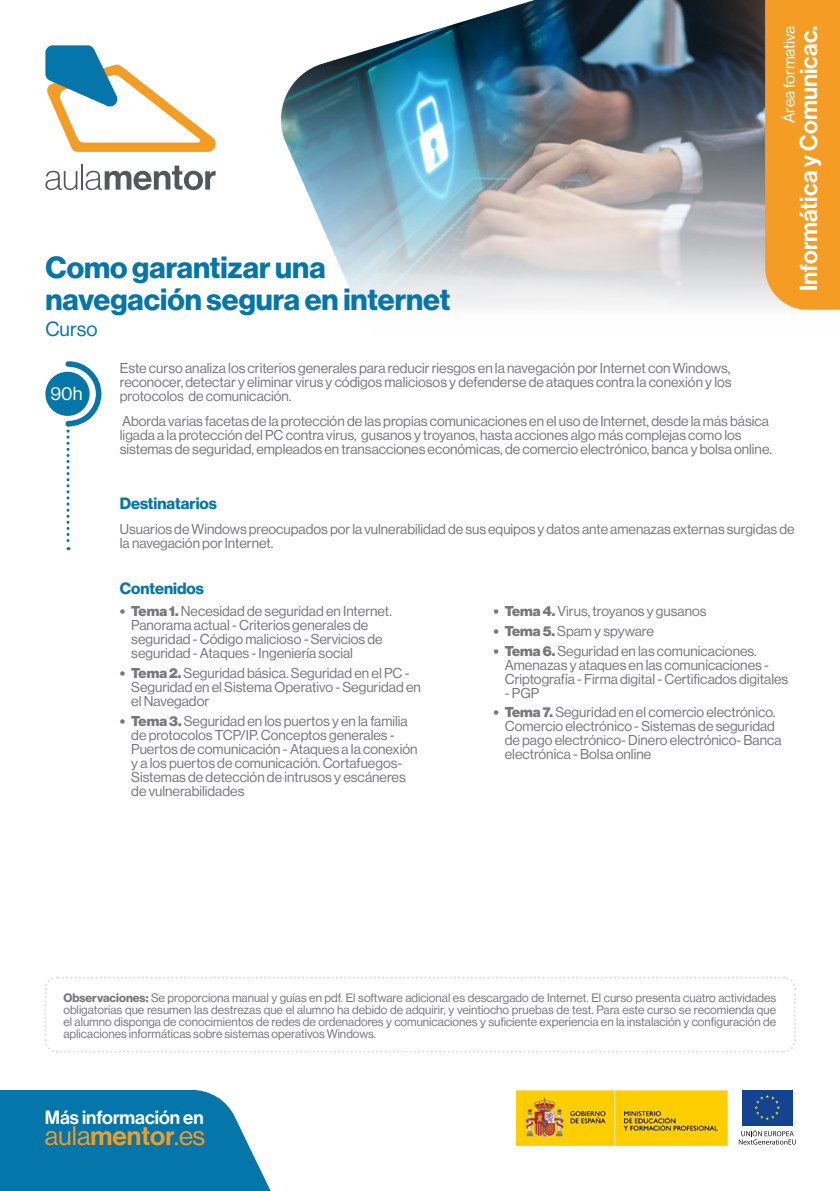
<style>
.page{position:relative;width:840px;height:1191px;background:#fff}
.page>*{position:absolute;margin:0;border:0;box-sizing:border-box;transform-origin:0 0}
.t1{font:700 30px/32px "Neue Haas Display";color:#0476aa}
.t2{font:26.4px "Neue Haas Display";color:#f59c24}
.t3{font:24px "Neue Haas Display Mediu";color:#fff}
.t4{font:20px "Neue Haas Display";color:#0476aa}
.t5{font:18.8px "Neue Haas Display Mediu";color:#fff}
.t6{font:18.6px "Neue Haas Display";color:#fff}
.t7{font:700 16px "Neue Haas Display";color:#0476aa}
.t8{font:16px "Neue Haas Display";color:#fff}
.t9{font:14px/14px "Neue Haas Display";color:#78777b}
.t10{font:12px/12px "Neue Haas Display";color:#78777b;text-align:justify}
.s1{font-weight:900}
.s2{font-weight:700}
.s3{font-family:"Neue Haas Display Mediu"}
</style>
<div class="page">
<svg style="left:0;top:1090px;width:271px;height:101px;background:#1c83b2"></svg>
<svg style="left:45px;top:171px;width:32px;height:19px"></svg>
<hr style="left:81px;top:164px;width:2px;height:26px;background:#53565a">
<svg style="left:85px;top:166px;width:130px;height:24px"></svg>
<svg style="left:45px;top:45px;width:171px;height:107px"></svg>
<img style="left:281px;top:0;width:483px;height:307px">
<svg style="left:764px;top:0;width:75px;height:310px;background:#ed9b2d"></svg>
<img style="left:516px;top:1090px;width:211px;height:55px">
<div style="left:741px;top:1090px;width:51px;height:35px;background:#144391"></div>
<svg style="left:754px;top:1095px;width:25px;height:25px"></svg>
<svg style="left:738px;top:1130px;width:57px;height:14px"></svg>
<svg style="left:44px;top:976px;width:752px;height:77px"></svg>
<div style="left:45px;top:372px;width:45px;height:44px;background:#0476aa;border-radius:50%"></div>
<svg style="left:63px;top:361px;width:39px;height:189px"></svg>
<h1 class="t1" style="left:45px;top:252px;width:406px">Como garantizar una navegación segura en internet</h1>
<h3 class="t4" style="left:45px;top:318px;width:54px">Curso</h3>
<p class="t8" style="left:779px;top:123px;width:99px;rotate:-90deg">Área formativa</p>
<h3 class="t3" style="left:794px;top:291px;width:267px;rotate:-90deg">Informática y Comunicac.</h3>
<h3 class="t6" style="left:50px;top:382px;width:34px">90h</h3>
<p class="t9" style="left:120px;top:361px;width:612px;text-align:justify">Este curso analiza los criterios generales para reducir riesgos en la navegación por Internet con Windows, reconocer, detectar y eliminar virus y códigos maliciosos y defenderse de ataques contra la conexión y los protocolos de comunicación.</p>
<p class="t9" style="left:120px;top:414px;width:653px">Aborda varias facetas de la protección de las propias comunicaciones en el uso de Internet, desde la más básica ligada a la protección del PC contra virus, gusanos y troyanos, hasta acciones algo más complejas como los sistemas de seguridad, empleados en transacciones económicas, de comercio electrónico, banca y bolsa online.</p>
<p class="t7" style="left:120px;top:494px;width:98px">Destinatarios</p>
<p class="t9" style="left:120px;top:522px;width:675px">Usuarios de Windows preocupados por la vulnerabilidad de sus equipos y datos ante amenazas externas surgidas de la navegación por Internet.</p>
<p class="t7" style="left:120px;top:579px;width:85px">Contenidos</p>
<p class="t9" style="left:131px;top:604px;width:262px;text-indent:-11px"><span class="s1">• Tema 1.</span> Necesidad de seguridad en Internet.<br>Panorama actual - Criterios generales de seguridad - Código malicioso - Servicios de seguridad - Ataques - Ingeniería social</p>
<p class="t9" style="left:131px;top:666px;width:291px;text-indent:-11px"><span class="s1">• Tema 2.</span> Seguridad básica. Seguridad en el PC -<br>Seguridad en el Sistema Operativo - Seguridad en el Navegador</p>
<p class="t9" style="left:131px;top:714px;width:287px;text-indent:-11px"><span class="s1">• Tema 3.</span> Seguridad en los puertos y en la familia de protocolos TCP/IP. Conceptos generales - Puertos de comunicación - Ataques a la conexión y a los puertos de comunicación. Cortafuegos-Sistemas de detección de intrusos y escáneres de vulnerabilidades</p>
<p class="t9" style="left:493px;top:604px;width:214px"><span class="s1">• Tema 4.</span> Virus, troyanos y gusanos</p>
<p class="t9" style="left:493px;top:624px;width:162px"><span class="s1">• Tema 5.</span> Spam y spyware</p>
<p class="t9" style="left:504px;top:644px;width:285px;text-indent:-11px"><span class="s1">• Tema 6.</span> Seguridad en las comunicaciones.<br>Amenazas y ataques en las comunicaciones -<br>Criptografía - Firma digital - Certificados digitales</p>
<p class="t9" style="left:504px;top:686px;width:36px">- PGP</p>
<p class="t9" style="left:504px;top:705px;width:278px;text-indent:-11px"><span class="s1">• Tema 7.</span> Seguridad en el comercio electrónico.<br>Comercio electrónico - Sistemas de seguridad de pago electrónico- Dinero electrónico- Banca electrónica - Bolsa online</p>
<p class="t10" style="left:63px;top:991px;width:714px"><span class="s2">Observaciones:</span> Se proporciona manual y guías en pdf. El software adicional es descargado de Internet. El curso presenta cuatro actividades obligatorias que resumen las destrezas que el alumno ha debido de adquirir, y veintiocho pruebas de test. Para este curso se recomienda que el alumno disponga de conocimientos de redes de ordenadores y comunicaciones y suficiente experiencia en la instalación y configuración de aplicaciones informáticas sobre sistemas operativos Windows.</p>
<h3 class="t5" style="left:45px;top:1106px;width:160px">Más información en</h3>
<h2 class="t2" style="left:45px;top:1121px;width:162px">aula<span class="s3">mentor</span>.es</h2>
</div>
